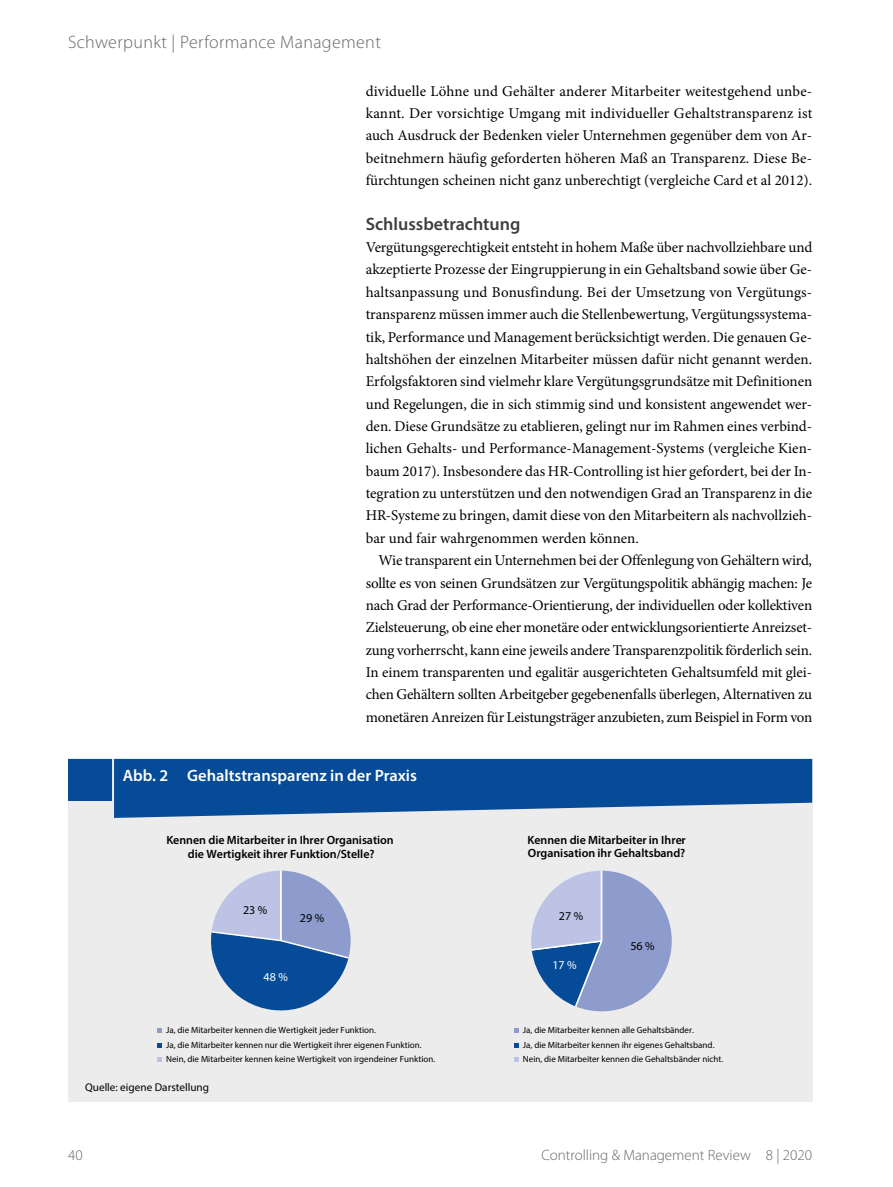
<style>
.page{position:relative;width:893px;height:1187px;background:#fff}
.page>*{position:absolute;margin:0;border:0;box-sizing:border-box;transform-origin:0 0}
.t1{font:300 18px "Myriad Pro";letter-spacing:.02em;color:#676767}
.SectionHeading_1_x{font:600 18px "Myriad Pro";color:#3e3e3d}
.Image_Caption_Abb__T{font:600 16.5px "Myriad Pro";color:#fff}
.Para_x{font:15px/22.4px "Minion Pro";color:#000;text-align:justify}
.Para_Indent{font:15px/22.4px "Minion Pro";letter-spacing:-.01em;color:#000;text-align:justify}
.t2{font:300 15px "Myriad Pro";color:#676767}
.t3{font:600 12px/13.5px "Myriad Pro";letter-spacing:-.005em;color:#000}
.t4{font:12px "Myriad Pro";color:#000}
.t5{font:12px "Myriad Pro";color:#fff}
.Image_Caption_x_Abb{font:11.25px "Myriad Pro";color:#000}
.t6{font:9px "Myriad Pro";color:#000}
</style>
<div class="page">
<div style="left:68px;top:758px;width:744px;height:343px;background:#ececec"></div>
<svg style="left:68px;top:758px;width:744px;height:59px;background:#2661a3"></svg>
<svg style="left:211px;top:870px;width:140px;height:141px"></svg>
<svg style="left:531px;top:870px;width:141px;height:142px"></svg>
<svg style="left:157px;top:1028px;width:5px;height:4px"></svg>
<svg style="left:157px;top:1057px;width:5px;height:5px"></svg>
<svg style="left:157px;top:1043px;width:5px;height:4px"></svg>
<svg style="left:514px;top:1028px;width:4px;height:4px"></svg>
<svg style="left:514px;top:1057px;width:4px;height:5px"></svg>
<svg style="left:514px;top:1043px;width:4px;height:4px"></svg>
<p class="t1" style="left:68px;top:32px;width:314px">Schwerpunkt | Performance Management</p>
<p class="Para_Indent" style="left:366px;top:80px;width:448px">dividuelle Löhne und Gehälter anderer Mitarbeiter weitestgehend unbe&shy;kannt. Der vorsichtige Umgang mit individueller Gehaltstransparenz ist auch Ausdruck der Bedenken vieler Unternehmen gegenüber dem von Ar&shy;beitnehmern häufig geforderten höheren Maß an Transparenz. Diese Be&shy;fürchtungen scheinen nicht ganz unberechtigt (vergleiche Card et al 2012).</p>
<p class="SectionHeading_1_x" style="left:366px;top:212px;width:156px">Schlussbetrachtung</p>
<p class="Para_x" style="left:366px;top:236px;width:448px">Vergütungsgerechtigkeit entsteht in hohem Maße über nachvollziehbare und akzeptierte Prozesse der Eingruppierung in ein Gehaltsband sowie über Ge&shy;haltsanpassung und Bonusfindung. Bei der Umsetzung von Vergütungs&shy;transparenz müssen immer auch die Stellenbewertung, Vergütungssystema&shy;tik, Performance und Management berücksichtigt werden. Die genauen Ge&shy;haltshöhen der einzelnen Mitarbeiter müssen dafür nicht genannt werden.<br>Erfolgsfaktoren sind vielmehr klare Vergütungsgrundsätze mit Definitionen und Regelungen, die in sich stimmig sind und konsistent angewendet wer&shy;den. Diese Grundsätze zu etablieren, gelingt nur im Rahmen eines verbind&shy;lichen Gehalts- und Performance-Management-Systems (vergleiche Kien&shy;baum 2017). Insbesondere das HR-Controlling ist hier gefordert, bei der In&shy;tegration zu unterstützen und den notwendigen Grad an Transparenz in die HR-Systeme zu bringen, damit diese von den Mitarbeitern als nachvollzieh&shy;bar und fair wahrgenommen werden können.</p>
<p class="Para_Indent" style="left:366px;top:549px;width:448px;text-indent:13px">Wie transparent ein Unternehmen bei der Offenlegung von Gehältern wird, sollte es von seinen Grundsätzen zur Vergütungspolitik abhängig machen: Je nach Grad der Performance-Orientierung, der individuellen oder kollektiven Zielsteuerung, ob eine eher monetäre oder entwicklungsorientierte Anreizset&shy;zung vorherrscht, kann eine jeweils andere Transparenzpolitik förderlich sein.<br>In einem transparenten und egalitär ausgerichteten Gehaltsumfeld mit glei&shy;chen Gehältern sollten Arbeitgeber gegebenenfalls überlegen, Alternativen zu monetären Anreizen für Leistungsträger anzubieten, zum Beispiel in Form von</p>
<p class="Image_Caption_Abb__T" style="left:123px;top:765px;width:296px">Abb. 2 Gehaltstransparenz in der Praxis</p>
<p class="t3" style="left:166px;top:832px;width:229px;line-height:14.4px;text-align:center">Kennen die Mitarbeiter in Ihrer Organisation die Wertigkeit ihrer Funktion/Stelle?</p>
<p class="t4" style="left:243px;top:902px;width:26px">23 %</p>
<p class="t4" style="left:300px;top:910px;width:26px">29 %</p>
<p class="t5" style="left:264px;top:969px;width:26px">48 %</p>
<p class="t6" style="left:166px;top:1024px;width:211px">Ja, die Mitarbeiter kennen die Wertigkeit jeder Funktion.</p>
<p class="t6" style="left:166px;top:1053px;width:271px">Nein, die Mitarbeiter kennen keine Wertigkeit von irgendeiner Funktion.</p>
<p class="t6" style="left:166px;top:1039px;width:257px">Ja, die Mitarbeiter kennen nur die Wertigkeit ihrer eigenen Funktion.</p>
<p class="Image_Caption_x_Abb" style="left:85px;top:1080px;width:126px">Quelle: eigene Darstellung</p>
<p class="t3" style="left:527px;top:832px;width:160px">Kennen die Mitarbeiter in Ihrer<br>Organisation ihr Gehaltsband?</p>
<p class="t4" style="left:559px;top:908px;width:26px">27 %</p>
<p class="t5" style="left:552px;top:957px;width:26px">17 %</p>
<p class="t4" style="left:630px;top:938px;width:26px">56 %</p>
<p class="t6" style="left:523px;top:1024px;width:173px">Ja, die Mitarbeiter kennen alle Gehaltsbänder.</p>
<p class="t6" style="left:523px;top:1053px;width:202px">Nein, die Mitarbeiter kennen die Gehaltsbänder nicht.</p>
<p class="t6" style="left:523px;top:1039px;width:193px">Ja, die Mitarbeiter kennen ihr eigenes Gehaltsband.</p>
<p class="t2" style="left:68px;top:1146px;width:16px">40</p>
<p class="t2" style="left:541px;top:1146px;width:272px">Controlling &amp; Management Review 8 | 2020</p>
</div>
